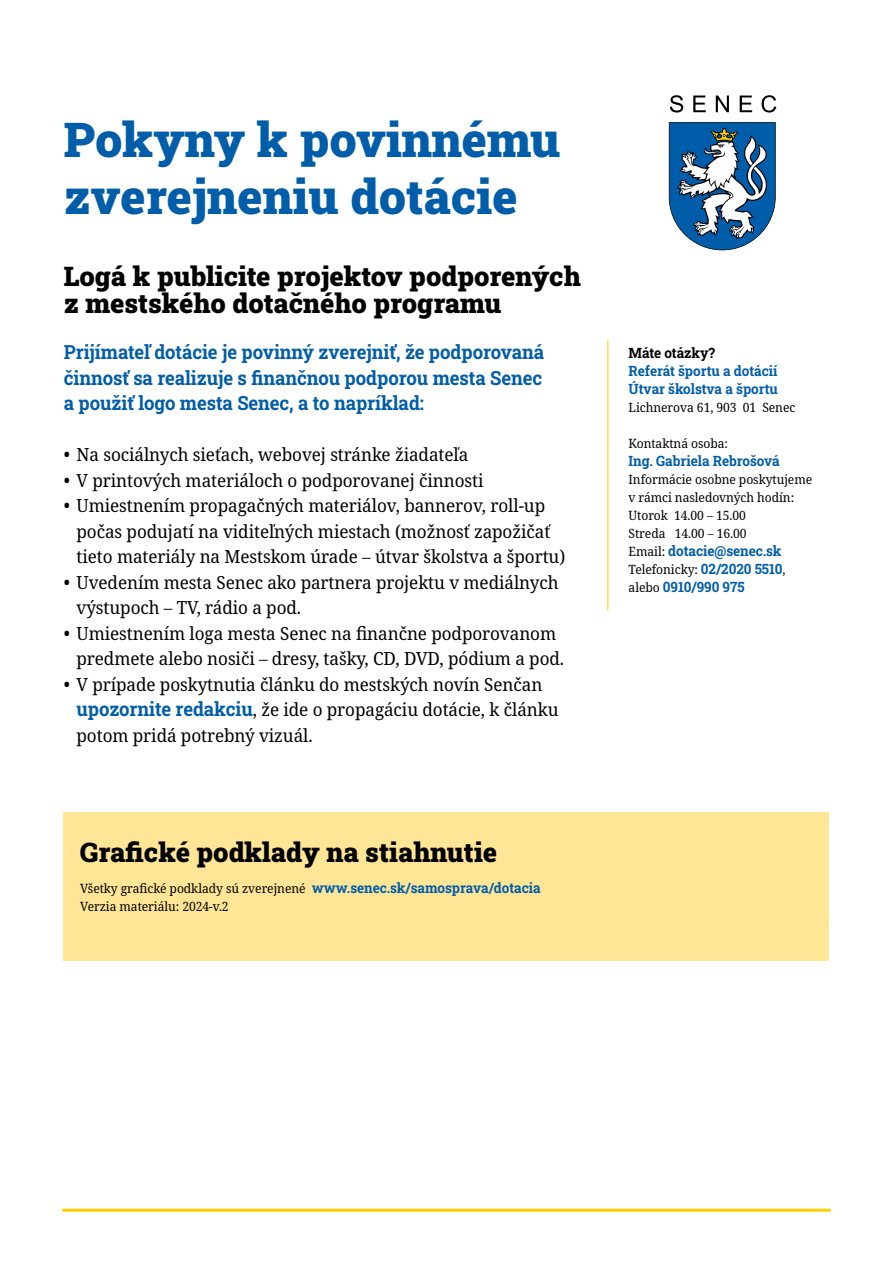
<style>
.page{position:relative;width:893px;height:1263px;background:#fff}
.page>*{position:absolute;margin:0;border:0;box-sizing:border-box;transform-origin:0 0}
.t1{font:900 48px/57.6px "Roboto Slab";color:#005da9}
.t2{font:900 27px/27px "Roboto Slab";color:#000}
.t3{font:700 19.5px/25.5px "Roboto Slab";letter-spacing:-.005em;color:#005da9;text-align:justify;scale:.95 1}
.t4{font:18px/25.5px "Noto Serif";letter-spacing:-.005em;color:#000;scale:.95 1}
.t5{font:700 14.25px/18px "Roboto Slab";letter-spacing:-.005em;color:#005da9;scale:.95 1}
.t6{font:700 14.25px "Roboto Slab";letter-spacing:-.005em;color:#000;scale:.95 1}
.t7{font:12.75px/18px "Noto Serif";letter-spacing:-.005em;color:#000;scale:.95 1}
.s1{font-family:"Roboto Slab";font-weight:700;font-size:19.5px;color:#005da9}
.s2{font-family:"Roboto Slab";font-weight:700;font-size:14.25px;color:#005da9}
.s3{font-family:"Noto Serif";font-weight:400;font-size:12.75px;color:#000}
</style>
<div class="page">
<hr style="left:607px;top:340px;width:1px;height:270px;background:#fc0">
<div style="left:63px;top:813px;width:766px;height:148px;background:#ffe596"></div>
<svg style="left:669px;top:122px;width:107px;height:128px"></svg>
<svg style="left:670px;top:95px;width:13px;height:18px"></svg>
<svg style="left:693px;top:96px;width:13px;height:16px"></svg>
<svg style="left:716px;top:96px;width:13px;height:16px"></svg>
<svg style="left:740px;top:96px;width:12px;height:16px"></svg>
<svg style="left:762px;top:95px;width:14px;height:18px"></svg>
<hr style="left:62px;top:1209px;width:769px;height:3px;background:#fc0">
<h1 class="t1" style="left:64px;top:109px;width:498px">Pokyny k povinnému zverejneniu dotácie</h1>
<h2 class="t2" style="left:64px;top:262px;width:518px">Logá k publicite projektov podporených z mestského dotačného programu</h2>
<p class="t3" style="left:64px;top:339px;width:507px">Prijímateľ dotácie je povinný zverejniť, že podporovaná činnosť sa realizuje s finančnou podporou mesta Senec a použiť logo mesta Senec, a to napríklad:</p>
<p class="t4" style="left:64px;top:442px;width:427px">• Na sociálnych sieťach, webovej stránke žiadateľa</p>
<p class="t4" style="left:64px;top:468px;width:443px">• V printových materiáloch o podporovanej činnosti</p>
<p class="t4" style="left:77px;top:494px;width:516px;text-indent:-13px">• Umiestnením propagačných materiálov, bannerov, roll-up počas podujatí na viditeľných miestach (možnosť zapožičať tieto materiály na Mestskom úrade – útvar školstva a športu)</p>
<p class="t4" style="left:77px;top:570px;width:509px;text-indent:-13px">• Uvedením mesta Senec ako partnera projektu v mediálnych výstupoch – TV, rádio a pod.</p>
<p class="t4" style="left:77px;top:621px;width:515px;text-indent:-13px">• Umiestnením loga mesta Senec na finančne podporovanom predmete alebo nosiči – dresy, tašky, CD, DVD, pódium a pod.</p>
<p class="t4" style="left:77px;top:672px;width:509px;text-indent:-13px">• V prípade poskytnutia článku do mestských novín Senčan <span class="s1">upozornite redakciu</span>, že ide o propagáciu dotácie, k článku potom pridá potrebný vizuál.</p>
<h2 class="t2" style="left:80px;top:838px;width:418px">Grafické podklady na stiahnutie</h2>
<p class="t7" style="left:80px;top:880px;width:486px">Všetky grafické podklady sú zverejnené <span class="s2">www.senec.sk/samosprava/dotacia<br></span>Verzia materiálu: 2024-v.2</p>
<p class="t6" style="left:629px;top:343px;width:93px">Máte otázky?</p>
<p class="t5" style="left:629px;top:362px;width:159px">Referát športu a dotácií<br>Útvar školstva a športu</p>
<p class="t7" style="left:629px;top:399px;width:177px">Lichnerova 61, 903 01 Senec</p>
<p class="t7" style="left:629px;top:435px;width:106px">Kontaktná osoba:</p>
<p class="t5" style="left:629px;top:452px;width:161px">Ing. Gabriela Rebrošová</p>
<p class="t7" style="left:629px;top:471px;width:195px">Informácie osobne poskytujeme v rámci nasledovných hodín:<br>Utorok 14.00 – 15.00<br>Streda 14.00 – 16.00</p>
<p class="t5" style="left:629px;top:542px;width:163px"><span class="s3">Email:</span> dotacie@senec.sk</p>
<p class="t7" style="left:629px;top:561px;width:167px">Telefonicky: <span class="s2">02/2020 5510</span>,</p>
<p class="t5" style="left:629px;top:578px;width:124px"><span class="s3">alebo</span> 0910/990 975</p>
</div>
